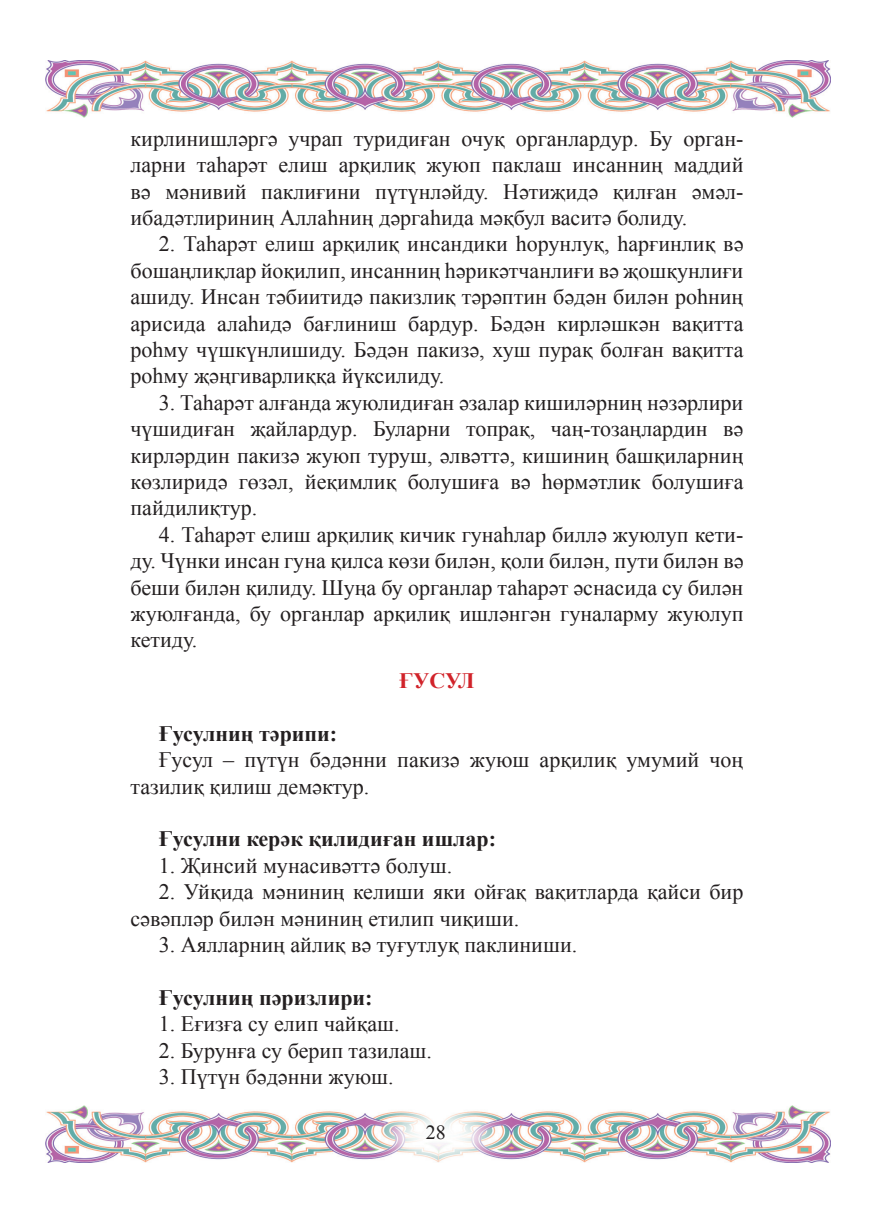
<style>
.page{position:relative;width:874px;height:1225px;background:#fff}
.page>*{position:absolute;margin:0;border:0;box-sizing:border-box;transform-origin:0 0}
.t1{font:22px/26.4px "Times New Roman";color:#231f20;text-align:justify}
.t2{font:700 22px "Times New Roman";color:#231f20}
.t3{font:700 22px "Times New Roman";color:#d1232a}
.t4{font:20px "Times New Roman";color:#231f20}
</style>
<div class="page">
<img style="left:45px;top:1105px;width:784px;height:57px">
<img style="left:45px;top:61px;width:784px;height:57px">
<p class="t1" style="left:130px;top:125px;width:614px">кирлинишләргә учрап туридиған очуқ органлардур. Бу орган&shy;ларни таһарәт елиш арқилиқ жуюп паклаш инсанниң маддий вә мәнивий паклиғини пүтүнләйду. Нәтиҗидә қилған әмәл&shy;ибадәтлириниң Аллаһниң дәргаһида мәқбул васитә болиду.</p>
<p class="t1" style="left:130px;top:230px;width:614px;text-indent:28px">2. Таһарәт елиш арқилиқ инсандики һорунлуқ, һарғинлиқ вә бошаңлиқлар йоқилип, инсанниң һәрикәтчанлиғи вә җошқунлиғи ашиду. Инсан тәбиитидә пакизлиқ тәрәптин бәдән билән роһниң арисида алаһидә бағлиниш бардур. Бәдән кирләшкән вақитта роһму чүшкүнлишиду. Бәдән пакизә, хуш пурақ болған вақитта роһму җәңгиварлиққа йүксилиду.</p>
<p class="t1" style="left:130px;top:389px;width:614px;text-indent:28px">3. Таһарәт алғанда жуюлидиған әзалар кишиләрниң нәзәрлири чүшидиған җайлардур. Буларни топрақ, чаң-тозаңлардин вә кирләрдин пакизә жуюп туруш, әлвәттә, кишиниң башқиларниң көзлиридә гөзәл, йеқимлиқ болушиға вә һөрмәтлик болушиға пайдилиқтур.</p>
<p class="t1" style="left:130px;top:521px;width:614px;text-indent:28px">4. Таһарәт елиш арқилиқ кичик гунаһлар биллә жуюлуп кети&shy;ду. Чүнки инсан гуна қилса көзи билән, қоли билән, пути билән вә беши билән қилиду. Шуңа бу органлар таһарәт әснасида су билән жуюлғанда, бу органлар арқилиқ ишләнгән гуналарму жуюлуп кетиду.</p>
<p class="t3" style="left:399px;top:665px;width:77px">ҒУСУЛ</p>
<p class="t2" style="left:159px;top:718px;width:180px">Ғусулниң тәрипи:</p>
<p class="t1" style="left:130px;top:746px;width:614px;text-indent:28px">Ғусул – пүтүн бәдәнни пакизә жуюш арқилиқ умумий чоң тазилиқ қилиш демәктур.</p>
<p class="t2" style="left:159px;top:823px;width:338px">Ғусулни керәк қилидиған ишлар:</p>
<p class="t1" style="left:159px;top:852px;width:295px">1. Җинсий мунасивәттә болуш.</p>
<p class="t1" style="left:130px;top:878px;width:614px;text-indent:28px">2. Уйқида мәниниң келиши яки ойғақ вақитларда қайси бир сәвәпләр билән мәниниң етилип чиқиши.</p>
<p class="t1" style="left:159px;top:931px;width:419px">3. Аялларниң айлиқ вә туғутлуқ паклиниши.</p>
<p class="t2" style="left:159px;top:982px;width:215px">Ғусулниң пәризлири:</p>
<p class="t1" style="left:159px;top:1010px;width:242px">1. Еғизға су елип чайқаш.</p>
<p class="t1" style="left:159px;top:1036px;width:274px">2. Бурунға су берип тазилаш.</p>
<p class="t1" style="left:159px;top:1063px;width:236px">3. Пүтүн бәдәнни жуюш.</p>
<p class="t4" style="left:425px;top:1118px;width:21px">28</p>
</div>
